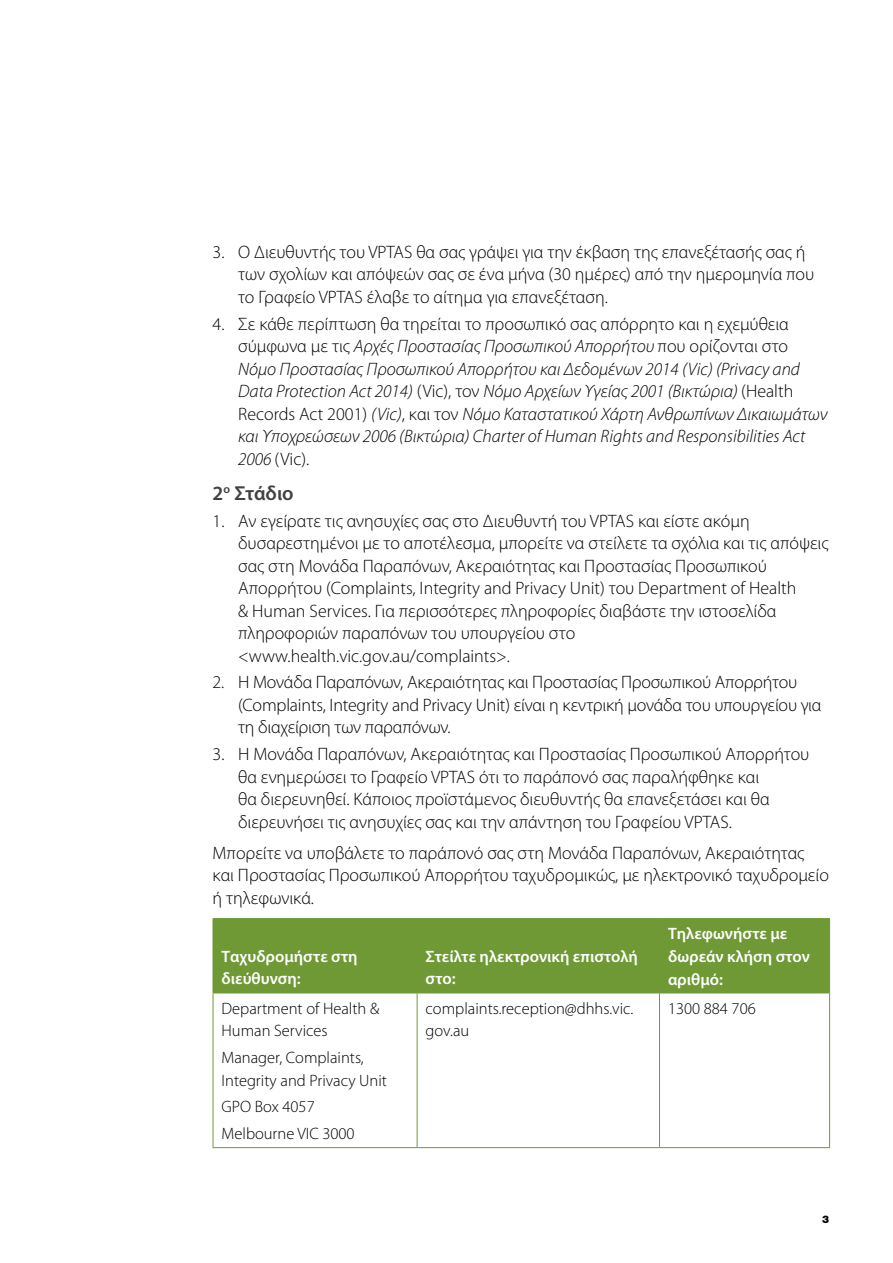
<style>
.page{position:relative;width:893px;height:1263px;background:#fff}
.page>*{position:absolute;margin:0;border:0;box-sizing:border-box;transform-origin:0 0}
.t1{font:600 20.25px "Myriad Pro";color:#414042}
.t2{font:300 18px/22.5px "Myriad Pro";color:#000}
.t3{font:italic 300 18px/22.5px "Myriad Pro";color:#000}
.t4{font:300 16.5px/22.5px "Myriad Pro";color:#000}
.t5{font:600 16.5px/22.5px "Myriad Pro";color:#fff}
.t6{font:900 10.5px "Helvetica Neue LT";color:#000}
.s1{font-style:normal}
</style>
<div class="page">
<div style="left:214px;top:919px;width:615px;height:73px;background:#6e9934"></div>
<hr style="left:417px;top:919px;width:1px;height:73px;background:#6e9934">
<hr style="left:659px;top:919px;width:1px;height:73px;background:#6e9934">
<hr style="left:417px;top:993px;width:1px;height:154px;background:#6e9934">
<hr style="left:659px;top:993px;width:1px;height:154px;background:#6e9934">
<hr style="left:213px;top:918px;width:204px;height:1px;background:#6e9934">
<hr style="left:213px;top:919px;width:1px;height:73px;background:#6e9934">
<hr style="left:417px;top:918px;width:242px;height:1px;background:#6e9934">
<hr style="left:659px;top:918px;width:171px;height:1px;background:#6e9934">
<hr style="left:829px;top:919px;width:1px;height:73px;background:#6e9934">
<hr style="left:213px;top:992px;width:204px;height:1px;background:#6e9934">
<hr style="left:213px;top:993px;width:1px;height:154px;background:#6e9934">
<hr style="left:417px;top:992px;width:242px;height:1px;background:#6e9934">
<hr style="left:659px;top:992px;width:171px;height:1px;background:#6e9934">
<hr style="left:829px;top:993px;width:1px;height:154px;background:#6e9934">
<hr style="left:213px;top:1147px;width:204px;height:1px;background:#6e9934">
<hr style="left:417px;top:1147px;width:242px;height:1px;background:#6e9934">
<hr style="left:659px;top:1147px;width:171px;height:1px;background:#6e9934">
<p class="t2" style="left:238px;top:240px;width:578px;text-indent:-26px">3. Ο Διευθυντής του VPTAS θα σας γράψει για την έκβαση της επανεξέτασής σας ή των σχολίων και απόψεών σας σε ένα μήνα (30 ημέρες) από την ημερομηνία που το Γραφείο VPTAS έλαβε το αίτημα για επανεξέταση.</p>
<p class="t3" style="left:238px;top:312px;width:591px;text-indent:-26px"><span class="s1">4. Σε κάθε περίπτωση θα τηρείται το προσωπικό σας απόρρητο και η εχεμύθεια σύμφωνα με τις</span> Αρχές Προστασίας Προσωπικού Απορρήτου <span class="s1">που ορίζονται στο </span>Νόμο Προστασίας Προσωπικού Απορρήτου και Δεδομένων 2014 (Vic) (Privacy and Data Protection Act 2014) <span class="s1">(Vic), τον</span> Νόμο Αρχείων Υγείας 2001 (Βικτώρια) <span class="s1">(Health Records Act 2001)</span> (Vic)<span class="s1">, και τον</span> Νόμο Καταστατικού Χάρτη Ανθρωπίνων Δικαιωμάτων και Υποχρεώσεων 2006 (Βικτώρια) Charter of Human Rights and Responsibilities Act 2006 <span class="s1">(Vic).</span></p>
<p class="t1" style="left:213px;top:480px;width:83px">2<sup>ο</sup> Στάδιο</p>
<p class="t2" style="left:238px;top:509px;width:592px;text-indent:-26px">1. Αν εγείρατε τις ανησυχίες σας στο Διευθυντή του VPTAS και είστε ακόμη δυσαρεστημένοι με το αποτέλεσμα, μπορείτε να στείλετε τα σχόλια και τις απόψεις σας στη Μονάδα Παραπόνων, Ακεραιότητας και Προστασίας Προσωπικού Απορρήτου (Complaints, Integrity and Privacy Unit) του Department of Health<br>&amp; Human Services. Για περισσότερες πληροφορίες διαβάστε την ιστοσελίδα πληροφοριών παραπόνων του υπουργείου στο &lt;www.health.vic.gov.au/complaints&gt;.</p>
<p class="t2" style="left:238px;top:671px;width:585px;text-indent:-26px">2. Η Μονάδα Παραπόνων, Ακεραιότητας και Προστασίας Προσωπικού Απορρήτου (Complaints, Integrity and Privacy Unit) είναι η κεντρική μονάδα του υπουργείου για τη διαχείριση των παραπόνων.</p>
<p class="t2" style="left:238px;top:743px;width:573px;text-indent:-26px">3. Η Μονάδα Παραπόνων, Ακεραιότητας και Προστασίας Προσωπικού Απορρήτου θα ενημερώσει το Γραφείο VPTAS ότι το παράπονό σας παραλήφθηκε και<br>θα διερευνηθεί. Κάποιος προϊστάμενος διευθυντής θα επανεξετάσει και θα διερευνήσει τις ανησυχίες σας και την απάντηση του Γραφείου VPTAS.</p>
<p class="t2" style="left:213px;top:841px;width:618px">Μπορείτε να υποβάλετε το παράπονό σας στη Μονάδα Παραπόνων, Ακεραιότητας και Προστασίας Προσωπικού Απορρήτου ταχυδρομικώς, με ηλεκτρονικό ταχυδρομείο ή τηλεφωνικά.</p>
<p class="t5" style="left:222px;top:945px;width:138px">Ταχυδρομήστε στη διεύθυνση:</p>
<p class="t5" style="left:426px;top:945px;width:214px">Στείλτε ηλεκτρονική επιστολή στο:</p>
<p class="t5" style="left:668px;top:922px;width:143px">Τηλεφωνήστε με δωρεάν κλήση στον αριθμό:</p>
<p class="t4" style="left:222px;top:997px;width:159px">Department of Health &amp;<br>Human Services</p>
<p class="t4" style="left:222px;top:1046px;width:167px">Manager, Complaints,<br>Integrity and Privacy Unit</p>
<p class="t4" style="left:222px;top:1093px;width:135px;line-height:26.7px">GPO Box 4057<br>Melbourne VIC 3000</p>
<p class="t4" style="left:426px;top:997px;width:209px">complaints.reception@dhhs.vic. gov.au</p>
<p class="t4" style="left:668px;top:997px;width:89px">1300 884 706</p>
<p class="t6" style="left:822px;top:1212px;width:9px">3</p>
</div>
